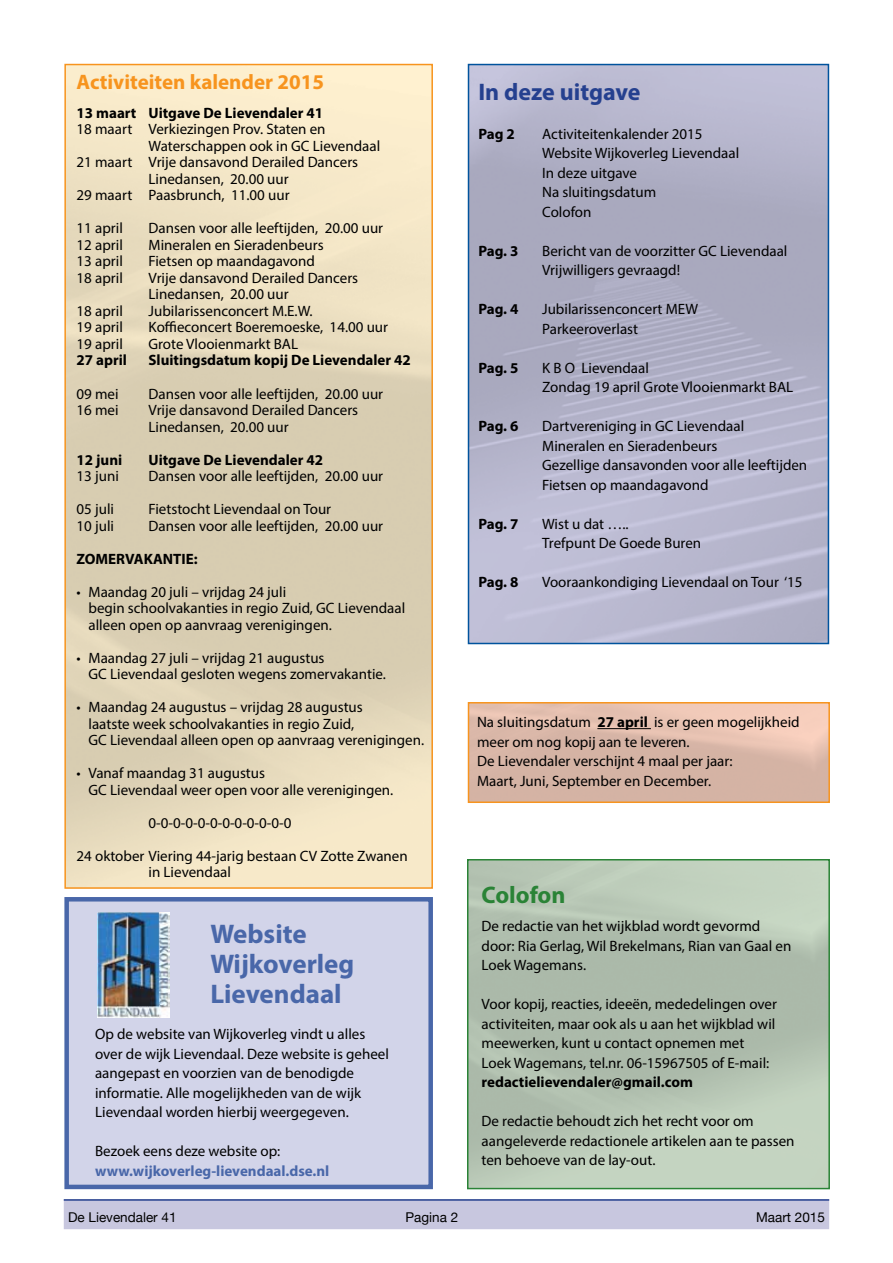
<style>
.page{position:relative;width:893px;height:1263px;background:#fff}
.page>*{position:absolute;margin:0;border:0;box-sizing:border-box;transform-origin:0 0}
.t1{font:700 27px/30px "Myriad Pro";color:#4967a9}
.t2{font:700 24px "Myriad Pro";color:#25408f}
.t3{font:700 24px "Myriad Pro";color:#2a8336}
.t4{font:700 21px "Myriad Pro";color:#f7941e}
.t5{font:15px/19.5px "Myriad Pro";color:#000}
.t6{font:700 15px "Myriad Pro";color:#000}
.t7{font:700 15px "Myriad Pro";color:#4967a9}
.t8{font:13.5px "Helvetica Neue";color:#000}
.s1{font-weight:700}
</style>
<div class="page">
<div style="left:64px;top:1199px;width:765px;height:30px;background:#c8c7df"></div>
<hr style="left:64px;top:1199px;width:765px;height:2px;background:#25408f">
<div style="left:468px;top:64px;width:361px;height:580px;border:2px solid #00539d"></div>
<div style="left:64px;top:64px;width:369px;height:825px;border:2px solid #f7941e"></div>
<div style="left:468px;top:702px;width:362px;height:101px;border:2px solid #f7941e"></div>
<div style="left:467px;top:859px;width:363px;height:330px;border:2px solid #2a8336"></div>
<hr style="left:597px;top:728px;width:54px;height:1px;background:#000">
<div style="left:64px;top:897px;width:369px;height:292px;background:#d2d4e9;border:4px solid #4967a9"></div>
<img style="left:98px;top:912px;width:71px;height:106px">
<h3 class="t4" style="left:77px;top:69px;width:249px">Activiteiten kalender 2015</h3>
<p class="t6" style="left:77px;top:103px;width:248px">13 maart Uitgave De Lievendaler 41</p>
<p class="t5" style="left:77px;top:119px;width:251px">18 maart Verkiezingen Prov. Staten en</p>
<p class="t5" style="left:149px;top:136px;width:233px">Waterschappen ook in GC Lievendaal</p>
<p class="t5" style="left:77px;top:152px;width:283px">21 maart Vrije dansavond Derailed Dancers</p>
<p class="t5" style="left:149px;top:169px;width:142px">Linedansen, 20.00 uur</p>
<p class="t5" style="left:77px;top:185px;width:215px">29 maart Paasbrunch, 11.00 uur</p>
<p class="t5" style="left:77px;top:218px;width:48px">11 april</p>
<p class="t5" style="left:149px;top:218px;width:236px">Dansen voor alle leeftijden, 20.00 uur</p>
<p class="t5" style="left:77px;top:235px;width:48px">12 april</p>
<p class="t5" style="left:149px;top:235px;width:177px">Mineralen en Sieradenbeurs</p>
<p class="t5" style="left:77px;top:251px;width:48px">13 april</p>
<p class="t5" style="left:149px;top:251px;width:168px">Fietsen op maandagavond</p>
<p class="t5" style="left:77px;top:268px;width:48px">18 april</p>
<p class="t5" style="left:149px;top:269px;width:211px;line-height:16.5px">Vrije dansavond Derailed Dancers<br>Linedansen, 20.00 uur</p>
<p class="t5" style="left:77px;top:301px;width:48px">18 april</p>
<p class="t5" style="left:149px;top:301px;width:166px">Jubilarissenconcert M.E.W.</p>
<p class="t5" style="left:77px;top:317px;width:48px">19 april</p>
<p class="t5" style="left:149px;top:317px;width:241px">Koffieconcert Boeremoeske, 14.00 uur</p>
<p class="t5" style="left:77px;top:334px;width:48px">19 april</p>
<p class="t5" style="left:149px;top:334px;width:151px">Grote Vlooienmarkt BAL</p>
<p class="t6" style="left:77px;top:351px;width:52px">27 april</p>
<p class="t6" style="left:149px;top:351px;width:264px">Sluitingsdatum kopij De Lievendaler 42</p>
<p class="t5" style="left:77px;top:383px;width:44px">09 mei</p>
<p class="t5" style="left:149px;top:383px;width:236px">Dansen voor alle leeftijden, 20.00 uur</p>
<p class="t5" style="left:77px;top:400px;width:44px">16 mei</p>
<p class="t5" style="left:149px;top:401px;width:211px;line-height:16.5px">Vrije dansavond Derailed Dancers<br>Linedansen, 20.00 uur</p>
<p class="t6" style="left:77px;top:450px;width:47px">12 juni</p>
<p class="t6" style="left:149px;top:450px;width:176px">Uitgave De Lievendaler 42</p>
<p class="t5" style="left:77px;top:466px;width:44px">13 juni</p>
<p class="t5" style="left:149px;top:466px;width:236px">Dansen voor alle leeftijden, 20.00 uur</p>
<p class="t5" style="left:77px;top:499px;width:39px">05 juli</p>
<p class="t5" style="left:149px;top:499px;width:184px">Fietstocht Lievendaal on Tour</p>
<p class="t5" style="left:77px;top:515px;width:39px">10 juli</p>
<p class="t5" style="left:149px;top:515px;width:236px">Dansen voor alle leeftijden, 20.00 uur</p>
<p class="t6" style="left:77px;top:549px;width:123px">ZOMERVAKANTIE:</p>
<p class="t5" style="left:89px;top:583px;width:318px;line-height:16.5px;text-indent:-12px">• Maandag 20 juli – vrijdag 24 juli<br>begin schoolvakanties in regio Zuid, GC Lievendaal alleen open op aanvraag verenigingen.</p>
<p class="t5" style="left:89px;top:649px;width:299px;line-height:16.5px;text-indent:-12px">• Maandag 27 juli – vrijdag 21 augustus<br>GC Lievendaal gesloten wegens zomervakantie.</p>
<p class="t5" style="left:89px;top:698px;width:337px;line-height:16.5px;text-indent:-12px">• Maandag 24 augustus – vrijdag 28 augustus<br>laatste week schoolvakanties in regio Zuid,<br>GC Lievendaal alleen open op aanvraag verenigingen.</p>
<p class="t5" style="left:89px;top:764px;width:306px;line-height:16.5px;text-indent:-12px">• Vanaf maandag 31 augustus<br>GC Lievendaal weer open voor alle verenigingen.</p>
<p class="t5" style="left:149px;top:812px;width:144px">0-0-0-0-0-0-0-0-0-0-0-0</p>
<p class="t5" style="left:149px;top:847px;width:261px;line-height:16.5px;text-indent:-72px">24 oktober Viering 44-jarig bestaan CV Zotte Zwanen in Lievendaal</p>
<h1 class="t1" style="left:210px;top:918px;width:145px">Website<br>Wijkoverleg<br>Lievendaal</h1>
<p class="t5" style="left:95px;top:1024px;width:295px">Op de website van Wijkoverleg vindt u alles over de wijk Lievendaal. Deze website is geheel aangepast en voorzien van de benodigde informatie. Alle mogelijkheden van de wijk Lievendaal worden hierbij weergegeven.</p>
<p class="t5" style="left:95px;top:1141px;width:187px">Bezoek eens deze website op:</p>
<p class="t7" style="left:95px;top:1161px;width:236px">www.wijkoverleg-lievendaal.dse.nl</p>
<h2 class="t2" style="left:478px;top:76px;width:164px">In deze uitgave</h2>
<p class="t6" style="left:478px;top:124px;width:38px">Pag 2</p>
<p class="t5" style="left:542px;top:124px;width:199px">Activiteitenkalender 2015<br>Website Wijkoverleg Lievendaal<br>In deze uitgave<br>Na sluitingsdatum<br>Colofon</p>
<p class="t6" style="left:478px;top:241px;width:42px">Pag. 3</p>
<p class="t5" style="left:542px;top:241px;width:247px">Bericht van de voorzitter GC Lievendaal<br>Vrijwilligers gevraagd!</p>
<p class="t6" style="left:478px;top:300px;width:42px">Pag. 4</p>
<p class="t5" style="left:542px;top:299px;width:157px">Jubilarissenconcert MEW<br>Parkeeroverlast</p>
<p class="t6" style="left:478px;top:358px;width:42px">Pag. 5</p>
<p class="t5" style="left:542px;top:358px;width:253px">K B O Lievendaal<br>Zondag 19 april Grote Vlooienmarkt BAL</p>
<p class="t6" style="left:478px;top:417px;width:42px">Pag. 6</p>
<p class="t5" style="left:542px;top:416px;width:267px">Dartvereniging in GC Lievendaal<br>Mineralen en Sieradenbeurs<br>Gezellige dansavonden voor alle leeftijden<br>Fietsen op maandagavond</p>
<p class="t6" style="left:478px;top:514px;width:42px">Pag. 7</p>
<p class="t5" style="left:542px;top:514px;width:161px">Wist u dat …..<br>Trefpunt De Goede Buren</p>
<p class="t6" style="left:478px;top:573px;width:42px">Pag. 8</p>
<p class="t5" style="left:542px;top:572px;width:262px">Vooraankondiging Lievendaal on Tour ‘15</p>
<p class="t5" style="left:477px;top:712px;width:324px">Na sluitingsdatum <span class="s1">27 april</span> is er geen mogelijkheid meer om nog kopij aan te leveren.<br>De Lievendaler verschijnt 4 maal per jaar:<br>Maart, Juni, September en December.</p>
<h2 class="t3" style="left:482px;top:879px;width:85px">Colofon</h2>
<p class="t5" style="left:482px;top:916px;width:311px">De redactie van het wijkblad wordt gevormd door: Ria Gerlag, Wil Brekelmans, Rian van Gaal en<br>Loek Wagemans.</p>
<p class="t5" style="left:482px;top:994px;width:297px">Voor kopij, reacties, ideeën, mededelingen over activiteiten, maar ook als u aan het wijkblad wil meewerken, kunt u contact opnemen met Loek Wagemans, tel.nr. 06-15967505 of E-mail:</p>
<p class="t6" style="left:482px;top:1072px;width:213px">redactielievendaler@gmail.com</p>
<p class="t5" style="left:482px;top:1111px;width:314px">De redactie behoudt zich het recht voor om aangeleverde redactionele artikelen aan te passen ten behoeve van de lay-out.</p>
<p class="t8" style="left:68px;top:1207px;width:110px">De Lievendaler 41</p>
<p class="t8" style="left:405px;top:1207px;width:54px">Pagina 2</p>
<p class="t8" style="left:756px;top:1207px;width:70px">Maart 2015</p>
</div>
